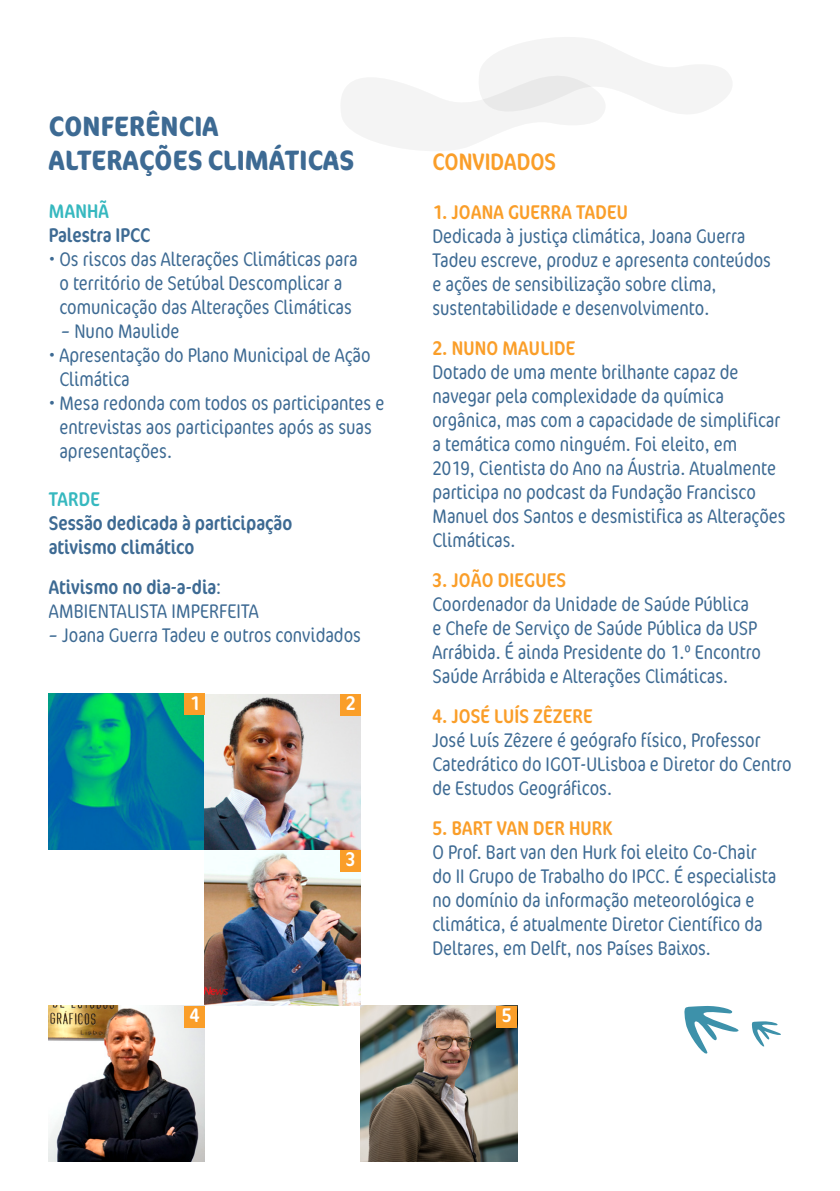
<style>
.page{position:relative;width:840px;height:1191px;background:#fff}
.page>*{position:absolute;margin:0;border:0;box-sizing:border-box;transform-origin:0 0}
.t1{font:700 condensed 28px "Cocon Pro";letter-spacing:.01em;color:#3d6a93}
.t2{font:condensed 24px "Cocon Pro";color:#fa9e29}
.t3{font:300 condensed 20px/24px "Cocon Pro";color:#3d6a93}
.t4{font:condensed 20px "Cocon Pro";color:#3d6a93}
.t5{font:condensed 20px "Cocon Pro";letter-spacing:.01em;color:#fa9e29}
.t6{font:condensed 20px "Cocon Pro";letter-spacing:.01em;color:#36b8bf}
.t7{font:condensed 20px "Cocon Pro";color:#fff}
.s1{font-weight:300}
</style>
<div class="page">
<img style="left:49px;top:693px;width:312px;height:157px">
<img style="left:205px;top:850px;width:156px;height:156px">
<img style="left:49px;top:1006px;width:156px;height:155px">
<img style="left:361px;top:1006px;width:155px;height:155px">
<div style="left:496px;top:1006px;width:20px;height:21px;background:#fa9e29"></div>
<div style="left:184px;top:1006px;width:21px;height:21px;background:#fa9e29"></div>
<div style="left:184px;top:693px;width:21px;height:21px;background:#fa9e29"></div>
<div style="left:340px;top:694px;width:21px;height:21px;background:#fa9e29"></div>
<div style="left:340px;top:850px;width:21px;height:21px;background:#fa9e29"></div>
<svg style="left:341px;top:37px;width:391px;height:114px"></svg>
<svg style="left:684px;top:1006px;width:54px;height:48px"></svg>
<svg style="left:751px;top:1021px;width:30px;height:26px"></svg>
<p class="t1" style="left:49px;top:107px;width:171px">CONFERÊNCIA</p>
<p class="t1" style="left:49px;top:140px;width:306px">ALTERAÇÕES CLIMÁTICAS</p>
<p class="t6" style="left:49px;top:197px;width:62px">MANHÃ</p>
<p class="t4" style="left:49px;top:221px;width:103px">Palestra IPCC</p>
<p class="t3" style="left:49px;top:247px;width:310px;text-align:center">• Os riscos das Alterações Climáticas para o território de Setúbal Descomplicar a comunicação das Alterações Climáticas</p>
<p class="t3" style="left:61px;top:319px;width:120px">– Nuno Maulide</p>
<p class="t3" style="left:59px;top:343px;width:312px;text-indent:-11px">• Apresentação do Plano Municipal de Ação<br>Climática</p>
<p class="t3" style="left:59px;top:391px;width:326px;text-indent:-11px">• Mesa redonda com todos os participantes e entrevistas aos participantes após as suas apresentações.</p>
<p class="t6" style="left:49px;top:485px;width:52px">TARDE</p>
<p class="t4" style="left:49px;top:509px;width:245px">Sessão dedicada à participação</p>
<p class="t4" style="left:49px;top:533px;width:147px">ativismo climático</p>
<p class="t4" style="left:49px;top:573px;width:174px">Ativismo no dia-a-dia<span class="s1">:</span></p>
<p class="t3" style="left:49px;top:599px;width:211px">AMBIENTALISTA IMPERFEITA</p>
<p class="t3" style="left:49px;top:623px;width:313px">– Joana Guerra Tadeu e outros convidados</p>
<p class="t7" style="left:189px;top:689px;width:11px">1</p>
<p class="t7" style="left:345px;top:690px;width:11px">2</p>
<p class="t7" style="left:345px;top:846px;width:11px">3</p>
<p class="t2" style="left:432px;top:146px;width:125px">CONVIDADOS</p>
<p class="t5" style="left:432px;top:198px;width:197px">1. JOANA GUERRA TADEU</p>
<p class="t3" style="left:432px;top:223px;width:340px">Dedicada à justiça climática, Joana Guerra Tadeu escreve, produz e apresenta conteúdos e ações de sensibilização sobre clima, sustentabilidade e desenvolvimento.</p>
<p class="t5" style="left:432px;top:334px;width:144px">2. NUNO MAULIDE</p>
<p class="t3" style="left:432px;top:359px;width:354px">Dotado de uma mente brilhante capaz de navegar pela complexidade da química orgânica, mas com a capacidade de simplificar a temática como ninguém. Foi eleito, em<br>2019, Cientista do Ano na Áustria. Atualmente participa no podcast da Fundação Francisco Manuel dos Santos e desmistifica as Alterações Climáticas.</p>
<p class="t5" style="left:432px;top:566px;width:135px">3. JOÃO DIEGUES</p>
<p class="t3" style="left:432px;top:591px;width:330px">Coordenador da Unidade de Saúde Pública e Chefe de Serviço de Saúde Pública da USP Arrábida. É ainda Presidente do 1.º Encontro Saúde Arrábida e Alterações Climáticas.</p>
<p class="t5" style="left:432px;top:702px;width:161px">4. JOSÉ LUÍS ZÊZERE</p>
<p class="t3" style="left:432px;top:727px;width:360px">José Luís Zêzere é geógrafo físico, Professor<br>Catedrático do IGOT-ULisboa e Diretor do Centro de Estudos Geográficos.</p>
<p class="t5" style="left:432px;top:814px;width:181px">5. BART VAN DER HURK</p>
<p class="t3" style="left:432px;top:839px;width:345px">O Prof. Bart van den Hurk foi eleito Co-Chair do II Grupo de Trabalho do IPCC. É especialista no domínio da informação meteorológica e climática, é atualmente Diretor Científico da Deltares, em Delft, nos Países Baixos.</p>
<p class="t7" style="left:189px;top:1001px;width:11px">4</p>
<p class="t7" style="left:501px;top:1001px;width:11px">5</p>
</div>
